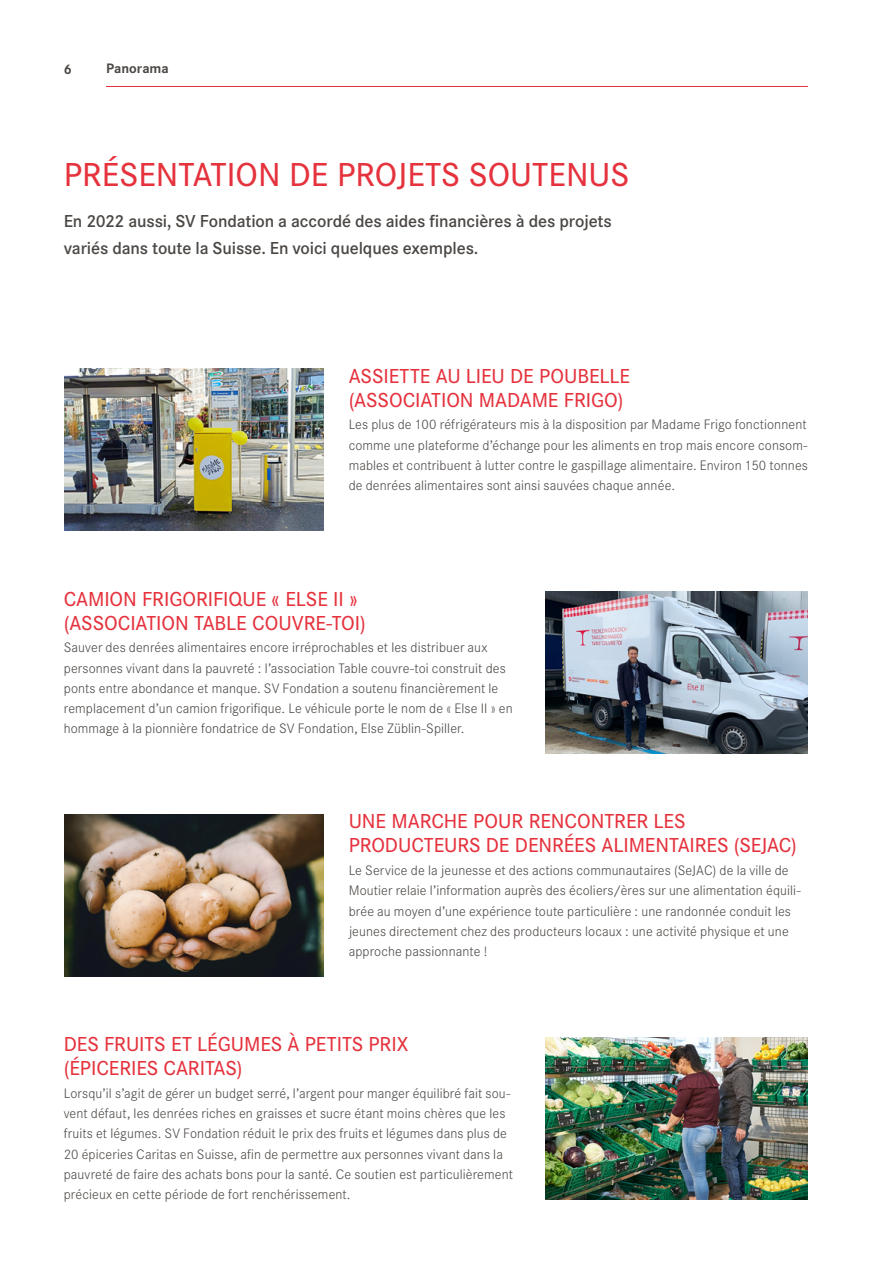
<style>
.page{position:relative;width:893px;height:1263px;background:#fff}
.page>*{position:absolute;margin:0;border:0;box-sizing:border-box;transform-origin:0 0}
.t1{font:500 34.5px "Corporate S Pro";color:#e5323d}
.t2{font:500 21px/24px "Corporate S Pro";letter-spacing:-.005em;color:#e5323d}
.t3{font:600 18px/27px "Corporate S Pro";letter-spacing:-.005em;color:#4b4744}
.t4{font:300 14.25px/20.2px "Corporate S Pro";letter-spacing:.005em;color:#4b4744}
.t5{font:700 14.25px "Corporate S Pro";letter-spacing:.005em;color:#4b4744}
</style>
<div class="page">
<hr style="left:106px;top:86px;width:702px;height:1px;background:#e5323d">
<img style="left:546px;top:1037px;width:262px;height:162px">
<img style="left:546px;top:592px;width:262px;height:162px">
<img style="left:64px;top:814px;width:260px;height:162px">
<img style="left:64px;top:369px;width:260px;height:162px">
<p class="t5" style="left:64px;top:58px;width:10px">6</p>
<p class="t5" style="left:106px;top:57px;width:64px">Panorama</p>
<h1 class="t1" style="left:64px;top:149px;width:567px">PRÉSENTATION DE PROJETS SOUTENUS</h1>
<p class="t3" style="left:64px;top:206px;width:550px">En 2022 aussi, SV Fondation a accordé des aides financières à des projets variés dans toute la Suisse. En voici quelques exemples.</p>
<h2 class="t2" style="left:349px;top:362px;width:283px">ASSIETTE AU LIEU DE POUBELLE (ASSOCIATION MADAME FRIGO)</h2>
<p class="t4" style="left:349px;top:414px;width:461px;text-align:justify">Les plus de 100 réfrigérateurs mis à la disposition par Madame Frigo fonctionnent comme une plateforme d’échange pour les aliments en trop mais encore consom&shy;mables et contribuent à lutter contre le gaspillage alimentaire. Environ 150 tonnes de denrées alimentaires sont ainsi sauvées chaque année.</p>
<h2 class="t2" style="left:64px;top:585px;width:304px">CAMION FRIGORIFIQUE « ELSE II » (ASSOCIATION TABLE COUVRE-TOI)</h2>
<p class="t4" style="left:64px;top:636px;width:450px">Sauver des denrées alimentaires encore irréprochables et les distribuer aux personnes vivant dans la pauvreté : l’association Table couvre-toi construit des ponts entre abondance et manque. SV Fondation a soutenu financièrement le remplacement d’un camion frigorifique. Le véhicule porte le nom de « Else II » en hommage à la pionnière fondatrice de SV Fondation, Else Züblin-Spiller.</p>
<h2 class="t2" style="left:349px;top:808px;width:450px">UNE MARCHE POUR RENCONTRER LES<br>PRODUCTEURS DE DENRÉES ALIMENTAIRES (SEJAC)</h2>
<p class="t4" style="left:349px;top:859px;width:453px">Le Service de la jeunesse et des actions communautaires (SeJAC) de la ville de Moutier relaie l’information auprès des écoliers/ères sur une alimentation équili&shy;brée au moyen d’une expérience toute particulière : une randonnée conduit les jeunes directement chez des producteurs locaux : une activité physique et une approche passionnante !</p>
<h2 class="t2" style="left:64px;top:1030px;width:346px">DES FRUITS ET LÉGUMES À PETITS PRIX (ÉPICERIES CARITAS)</h2>
<p class="t4" style="left:64px;top:1082px;width:451px">Lorsqu’il s’agit de gérer un budget serré, l’argent pour manger équilibré fait sou&shy;vent défaut, les denrées riches en graisses et sucre étant moins chères que les fruits et légumes. SV Fondation réduit le prix des fruits et légumes dans plus de 20 épiceries Caritas en Suisse, afin de permettre aux personnes vivant dans la pauvreté de faire des achats bons pour la santé. Ce soutien est particulièrement précieux en cette période de fort renchérissement.</p>
</div>
